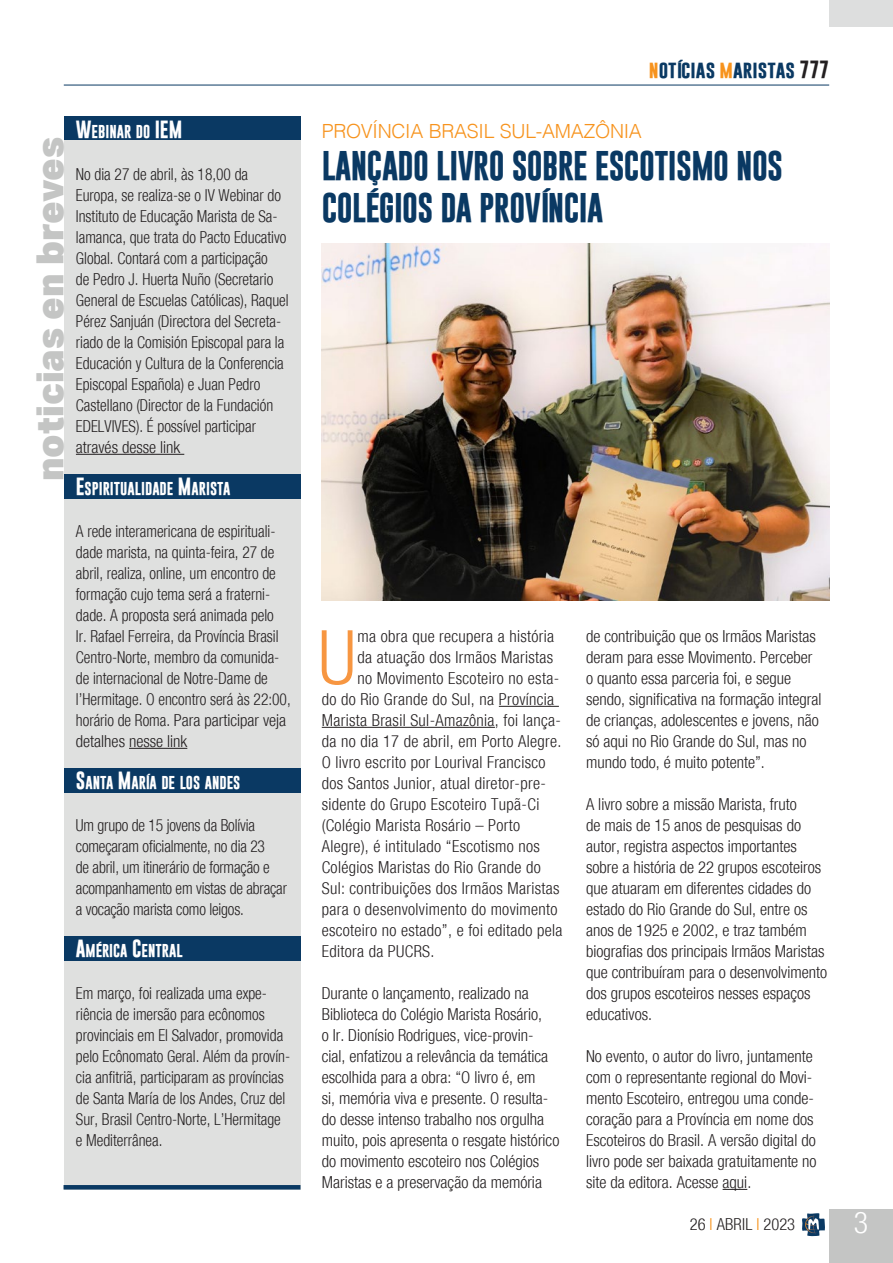
<style>
.page{position:relative;width:893px;height:1263px;background:#fff}
.page>*{position:absolute;margin:0;border:0;box-sizing:border-box;transform-origin:0 0}
.Testo_normal{font:300 condensed 75.3px "Helvetica Neue";color:#f79641}
.Titolo{font:900 37.5px "Aktiv Grotesk";color:#c4c5c4}
.Titolo-2{font:700 30px/42px "Gobold";letter-spacing:-.02em;color:#0a3963}
.t1{font:300 condensed 30px "Helvetica Neue";color:#fff}
.sommario{font:300 19.5px "Helvetica";letter-spacing:-.015em;color:#f7931d}
.t2{font:700 18px "Gobold";color:#0a3963}
.Testo_normal-2{font:300 condensed 16.5px/21px "Helvetica Neue";color:#231f20;scale:.94 1}
.Testo_normal-3{font:300 condensed 16.5px/21px "Helvetica Neue";color:#231f20}
.Testo_normal-4{font:300 condensed 16.5px "Helvetica Neue";letter-spacing:.02em;color:#231f20}
.Testo_sinEspacio{font:700 13.5px "Gobold";color:#fff}
.s1{font-size:18px}
.s2{color:#f7931d}
.s3{color:#231f20}
</style>
<div class="page">
<div style="left:829px;top:1209px;width:64px;height:54px;background:#c4c5c4"></div>
<hr style="left:64px;top:85px;width:765px;height:1px;background:#0a3963">
<svg style="left:802px;top:1213px;width:23px;height:23px"></svg>
<div style="left:829px;top:0;width:64px;height:27px;background:#dddede"></div>
<div style="left:64px;top:126px;width:236px;height:1064px;background:#dfe0df"></div>
<div style="left:64px;top:474px;width:236px;height:24px;background:#0a3963"></div>
<div style="left:64px;top:768px;width:236px;height:24px;background:#0a3963"></div>
<div style="left:64px;top:936px;width:236px;height:24px;background:#0a3963"></div>
<div style="left:64px;top:116px;width:236px;height:24px;background:#0a3963"></div>
<hr style="left:64px;top:1185px;width:236px;height:4px;background:#0a3963">
<hr style="left:76px;top:454px;width:108px;height:1px;background:#231f20">
<hr style="left:129px;top:748px;width:58px;height:1px;background:#231f20">
<hr style="left:499px;top:706px;width:60px;height:1px;background:#231f20">
<hr style="left:322px;top:727px;width:173px;height:1px;background:#231f20">
<svg style="left:723px;top:1189px;width:24px;height:1px"></svg>
<img style="left:322px;top:243px;width:507px;height:357px">
<p class="Titolo" style="left:26px;top:481px;width:345px;rotate:-90deg">noticias en breves</p>
<p class="Testo_sinEspacio" style="left:76px;top:123px;width:108px"><span class="s1">W</span>EBINAR DO <span class="s1">IEM</span></p>
<p class="Testo_normal-2" style="left:76px;top:164px;width:228px">No dia 27 de abril, às 18,00 da Europa, se realiza-se o IV Webinar do Instituto de Educação Marista de Sa&shy;lamanca, que trata do Pacto Educativo Global. Contará com a participação<br>de Pedro J. Huerta Nuño (Secretario General de Escuelas Católicas), Raquel Pérez Sanjuán (Directora del Secreta&shy;riado de la Comisión Episcopal para la Educación y Cultura de la Conferencia Episcopal Española) e Juan Pedro Castellano (Director de la Fundación EDELVIVES). É possível participar através desse link</p>
<p class="Testo_sinEspacio" style="left:76px;top:480px;width:156px"><span class="s1">E</span>SPIRITUALIDADE <span class="s1">M</span>ARISTA</p>
<p class="Testo_normal-2" style="left:76px;top:521px;width:230px">A rede interamericana de espirituali&shy;dade marista, na quinta-feira, 27 de abril, realiza, online, um encontro de formação cujo tema será a fraterni&shy;dade. A proposta será animada pelo<br>Ir. Rafael Ferreira, da Província Brasil Centro-Norte, membro da comunida&shy;de internacional de Notre-Dame de l’Hermitage. O encontro será às 22:00, horário de Roma. Para participar veja detalhes nesse link</p>
<p class="Testo_sinEspacio" style="left:76px;top:774px;width:166px"><span class="s1">S</span>ANTA <span class="s1">M</span>ARÍA DE LOS ANDES</p>
<p class="Testo_normal-2" style="left:76px;top:815px;width:226px">Um grupo de 15 jovens da Bolívia começaram oficialmente, no dia 23<br>de abril, um itinerário de formação e acompanhamento em vistas de abraçar a vocação marista como leigos.</p>
<p class="Testo_sinEspacio" style="left:76px;top:942px;width:108px"><span class="s1">A</span>MÉRICA <span class="s1">C</span>ENTRAL</p>
<p class="Testo_normal-2" style="left:76px;top:983px;width:229px">Em março, foi realizada uma expe&shy;riência de imersão para ecônomos provinciais em El Salvador, promovida pelo Ecônomato Geral. Além da provín&shy;cia anfitriã, participaram as províncias de Santa María de los Andes, Cruz del Sur, Brasil Centro-Norte, L’Hermitage e Mediterrânea.</p>
<p class="t2" style="left:649px;top:57px;width:182px"><span class="s2">n</span>otícias <span class="s2">m</span>aristas <span class="s3">777</span></p>
<p class="sommario" style="left:322px;top:114px;width:322px">PROVÍNCIA BRASIL SUL-AMAZÔNIA</p>
<p class="Titolo-2" style="left:322px;top:145px;width:463px">LANÇADO LIVRO SOBRE ESCOTISMO NOS<br>COLÉGIOS DA PROVÍNCIA</p>
<p class="Testo_normal" style="left:318px;top:614px;width:39px">U</p>
<p class="Testo_normal-4" style="left:357px;top:627px;width:198px">ma obra que recupera a história</p>
<p class="Testo_normal-4" style="left:357px;top:648px;width:197px">da atuação dos Irmãos Maristas</p>
<p class="Testo_normal-4" style="left:357px;top:669px;width:203px">no Movimento Escoteiro no esta-</p>
<p class="Testo_normal-4" style="left:322px;top:690px;width:234px">do do Rio Grande do Sul, na Província</p>
<p class="Testo_normal-4" style="left:322px;top:711px;width:241px">Marista Brasil Sul-Amazônia, foi lança-</p>
<p class="Testo_normal-4" style="left:322px;top:732px;width:241px">da no dia 17 de abril, em Porto Alegre.</p>
<p class="Testo_normal-4" style="left:322px;top:753px;width:225px">O livro escrito por Lourival Francisco</p>
<p class="Testo_normal-4" style="left:322px;top:774px;width:226px">dos Santos Junior, atual diretor-pre-</p>
<p class="Testo_normal-4" style="left:322px;top:795px;width:219px">sidente do Grupo Escoteiro Tupã-Ci</p>
<p class="Testo_normal-4" style="left:322px;top:816px;width:200px">(Colégio Marista Rosário – Porto</p>
<p class="Testo_normal-4" style="left:322px;top:837px;width:220px">Alegre), é intitulado “Escotismo nos</p>
<p class="Testo_normal-4" style="left:322px;top:858px;width:221px">Colégios Maristas do Rio Grande do</p>
<p class="Testo_normal-4" style="left:322px;top:879px;width:239px">Sul: contribuições dos Irmãos Maristas</p>
<p class="Testo_normal-4" style="left:322px;top:900px;width:237px">para o desenvolvimento do movimento</p>
<p class="Testo_normal-4" style="left:322px;top:921px;width:242px">escoteiro no estado”, e foi editado pela</p>
<p class="Testo_normal-4" style="left:322px;top:942px;width:114px">Editora da PUCRS.</p>
<p class="Testo_normal-3" style="left:322px;top:983px;width:239px">Durante o lançamento, realizado na Biblioteca do Colégio Marista Rosário,<br>o Ir. Dionísio Rodrigues, vice-provin&shy;cial, enfatizou a relevância da temática escolhida para a obra: “O livro é, em<br>si, memória viva e presente. O resulta&shy;do desse intenso trabalho nos orgulha muito, pois apresenta o resgate histórico do movimento escoteiro nos Colégios Maristas e a preservação da memória</p>
<p class="Testo_normal-3" style="left:586px;top:626px;width:237px">de contribuição que os Irmãos Maristas deram para esse Movimento. Perceber o quanto essa parceria foi, e segue sendo, significativa na formação integral de crianças, adolescentes e jovens, não só aqui no Rio Grande do Sul, mas no mundo todo, é muito potente”.</p>
<p class="Testo_normal-3" style="left:586px;top:794px;width:242px">A livro sobre a missão Marista, fruto<br>de mais de 15 anos de pesquisas do autor, registra aspectos importantes sobre a história de 22 grupos escoteiros que atuaram em diferentes cidades do estado do Rio Grande do Sul, entre os anos de 1925 e 2002, e traz também biografias dos principais Irmãos Maristas que contribuíram para o desenvolvimento dos grupos escoteiros nesses espaços educativos.</p>
<p class="Testo_normal-3" style="left:586px;top:1046px;width:232px">No evento, o autor do livro, juntamente com o representante regional do Movi&shy;mento Escoteiro, entregou uma conde&shy;coração para a Província em nome dos Escoteiros do Brasil. A versão digital do livro pode ser baixada gratuitamente no site da editora. Acesse aqui.</p>
<p class="Testo_normal-3" style="left:690px;top:1214px;width:107px">26 <span class="s2">I</span> ABRIL <span class="s2">I</span> 2023</p>
<h3 class="t1" style="left:854px;top:1205px;width:16px">3</h3>
</div>
